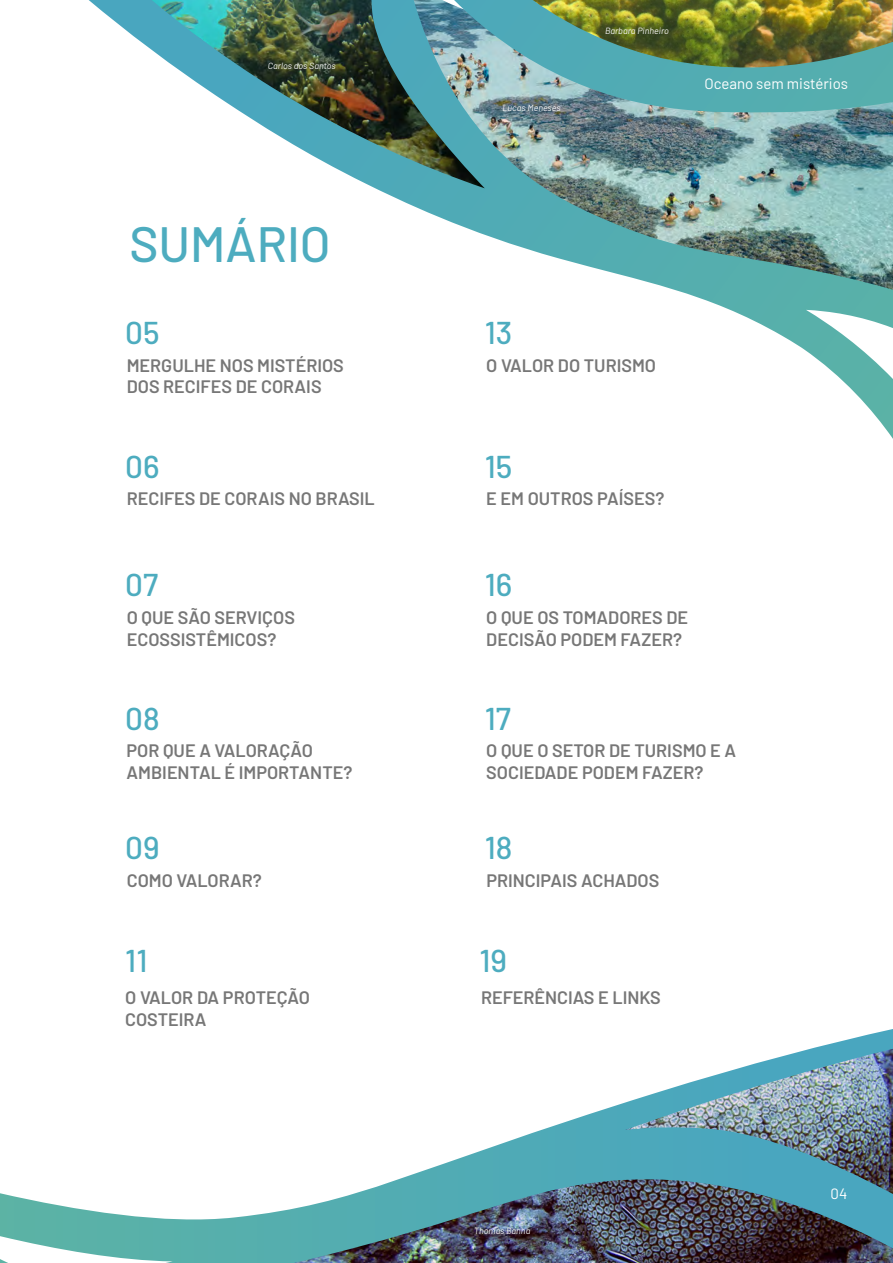
<style>
.page{position:relative;width:893px;height:1263px;background:#fff}
.page>*{position:absolute;margin:0;border:0;box-sizing:border-box;transform-origin:0 0}
.t1{font:500 49.5px "Barlow";color:#4dacbf}
.t2{font:500 31.5px "Barlow";color:#4dacbf}
.t3{font:600 18px/21.6px "Barlow";color:#777}
.t4{font:15px "Barlow";color:#fff}
.t5{font:italic 9px "Barlow";color:#f6f6f6}
</style>
<div class="page">
<img style="left:0;top:1029px;width:893px;height:234px">
<img style="left:89px;top:0;width:804px;height:439px">
<p class="t5" style="left:268px;top:59px;width:69px">Carlos dos Santos</p>
<h1 class="t1" style="left:129px;top:208px;width:203px">SUMÁRIO</h1>
<h2 class="t2" style="left:125px;top:309px;width:36px">05</h2>
<p class="t3" style="left:127px;top:353px;width:219px">MERGULHE NOS MISTÉRIOS<br>DOS RECIFES DE CORAIS</p>
<h2 class="t2" style="left:125px;top:443px;width:36px">06</h2>
<p class="t3" style="left:127px;top:486px;width:249px">RECIFES DE CORAIS NO BRASIL</p>
<h2 class="t2" style="left:125px;top:562px;width:34px">07</h2>
<p class="t3" style="left:127px;top:605px;width:170px">O QUE SÃO SERVIÇOS<br>ECOSSISTÊMICOS?</p>
<h2 class="t2" style="left:125px;top:695px;width:36px">08</h2>
<p class="t3" style="left:127px;top:739px;width:227px">POR QUE A VALORAÇÃO<br>AMBIENTAL É IMPORTANTE?</p>
<h2 class="t2" style="left:125px;top:825px;width:36px">09</h2>
<p class="t3" style="left:127px;top:868px;width:137px">COMO VALORAR?</p>
<h2 class="t2" style="left:125px;top:937px;width:24px">11</h2>
<p class="t3" style="left:125px;top:985px;width:186px">O VALOR DA PROTEÇÃO<br>COSTEIRA</p>
<p class="t5" style="left:503px;top:101px;width:59px">Lucas Meneses</p>
<p class="t5" style="left:605px;top:24px;width:65px">Barbara Pinheiro</p>
<p class="t4" style="left:704px;top:73px;width:145px">Oceano sem mistérios</p>
<h2 class="t2" style="left:485px;top:309px;width:29px">13</h2>
<p class="t3" style="left:486px;top:353px;width:171px">O VALOR DO TURISMO</p>
<h2 class="t2" style="left:485px;top:443px;width:29px">15</h2>
<p class="t3" style="left:486px;top:486px;width:180px">E EM OUTROS PAÍSES?</p>
<h2 class="t2" style="left:485px;top:562px;width:29px">16</h2>
<p class="t3" style="left:486px;top:605px;width:203px">O QUE OS TOMADORES DE<br>DECISÃO PODEM FAZER?</p>
<h2 class="t2" style="left:485px;top:695px;width:28px">17</h2>
<p class="t3" style="left:486px;top:739px;width:251px">O QUE O SETOR DE TURISMO E A<br>SOCIEDADE PODEM FAZER?</p>
<h2 class="t2" style="left:485px;top:825px;width:29px">18</h2>
<p class="t3" style="left:486px;top:868px;width:175px">PRINCIPAIS ACHADOS</p>
<h2 class="t2" style="left:479px;top:937px;width:29px">19</h2>
<p class="t3" style="left:481px;top:985px;width:181px">REFERÊNCIAS E LINKS</p>
<p class="t5" style="left:474px;top:1224px;width:58px">Thomás Banha</p>
<p class="t4" style="left:830px;top:1183px;width:18px">04</p>
</div>
